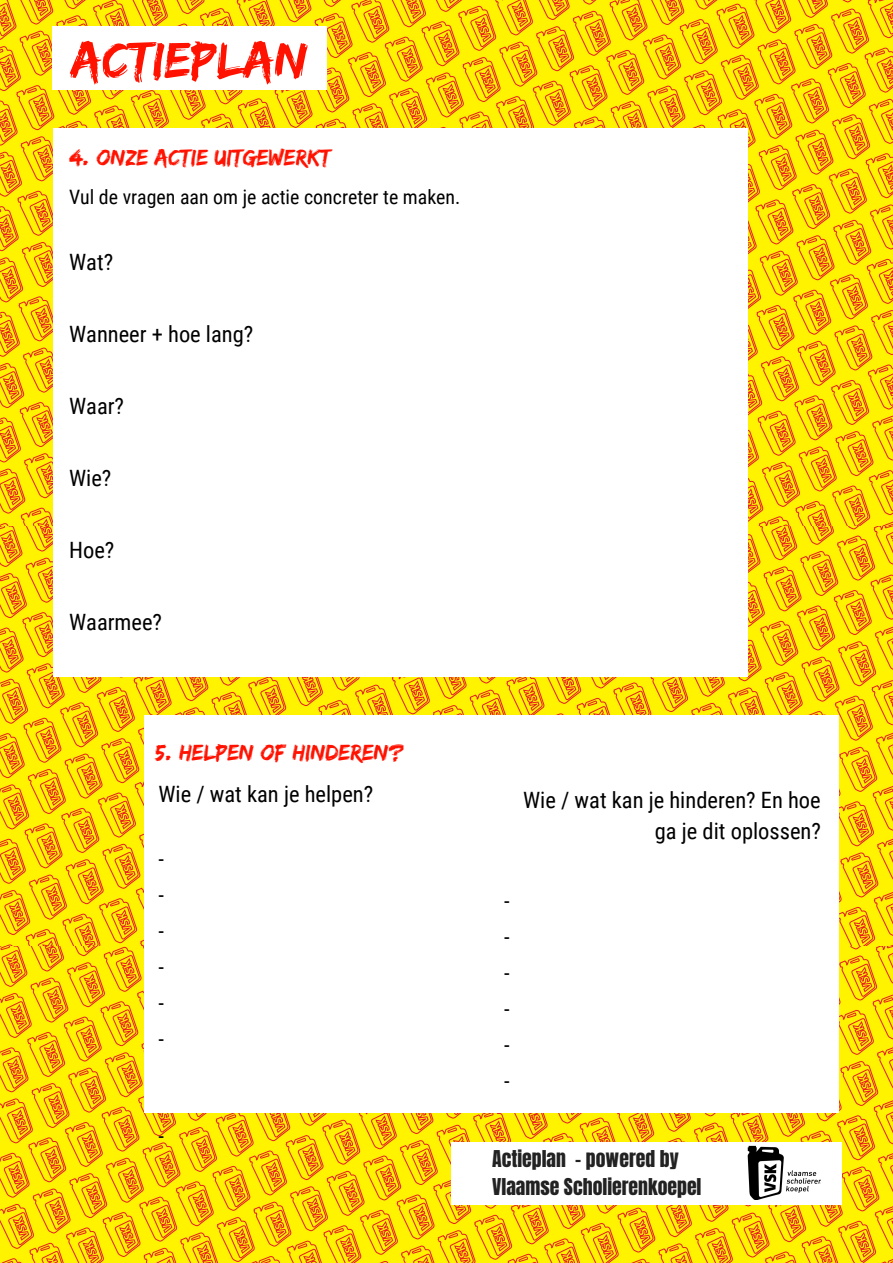
<style>
.page{position:relative;width:893px;height:1263px;background:#fff}
.page>*{position:absolute;margin:0;border:0;box-sizing:border-box;transform-origin:0 0}
.t1{font:52.5px "Edo";color:#ff1200}
.t2{font:23.48px "Edo";color:#ff1200}
.t3{font:22.5px/36px "Roboto Condensed";color:#000;text-align:justify}
.t4{font:19.88px "Roboto Condensed";color:#000}
.t5{font:19.73px/27.6px "Anton";color:#222}
</style>
<div class="page">
<img style="left:0;top:0;width:893px;height:526px">
<img style="left:0;top:526px;width:893px;height:421px">
<img style="left:0;top:947px;width:893px;height:316px">
<div style="left:817px;top:1142px;width:25px;height:63px;background:#fff"></div>
<div style="left:476px;top:1142px;width:341px;height:63px;background:#fff"></div>
<div style="left:451px;top:1142px;width:25px;height:63px;background:#fff"></div>
<img style="left:748px;top:1145px;width:73px;height:55px">
<div style="left:53px;top:26px;width:274px;height:63px;background:#fff"></div>
<div style="left:54px;top:128px;width:694px;height:548px;background:#fff"></div>
<div style="left:145px;top:715px;width:694px;height:397px;background:#fff"></div>
<h1 class="t1" style="left:72px;top:29px;width:238px">Actieplan</h1>
<p class="t2" style="left:69px;top:144px;width:263px">4. Onze actie uitgewerkt</p>
<p class="t4" style="left:69px;top:186px;width:393px">Vul de vragen aan om je actie concreter te maken.</p>
<p class="t3" style="left:69px;top:244px;width:46px">Wat?</p>
<p class="t3" style="left:69px;top:316px;width:186px">Wanneer + hoe lang?</p>
<p class="t3" style="left:69px;top:388px;width:56px">Waar?</p>
<p class="t3" style="left:69px;top:460px;width:44px">Wie?</p>
<p class="t3" style="left:69px;top:532px;width:47px">Hoe?</p>
<p class="t3" style="left:69px;top:604px;width:94px">Waarmee?</p>
<p class="t2" style="left:155px;top:739px;width:251px">5. Helpen of hinderen?</p>
<p class="t3" style="left:158px;top:776px;width:216px">Wie / wat kan je helpen?</p>
<p class="t3" style="left:158px;top:841px;width:7px">- - - - - -</p>
<p class="t3" style="left:158px;top:1118px;width:7px">-</p>
<p class="t3" style="left:523px;top:784px;width:299px;line-height:31.5px;text-align:right">Wie / wat kan je hinderen? En hoe ga je dit oplossen?</p>
<p class="t3" style="left:504px;top:883px;width:7px">- - - - - -</p>
<p class="t5" style="left:492px;top:1145px;width:211px">Actieplan - powered by<br>Vlaamse Scholierenkoepel</p>
</div>
